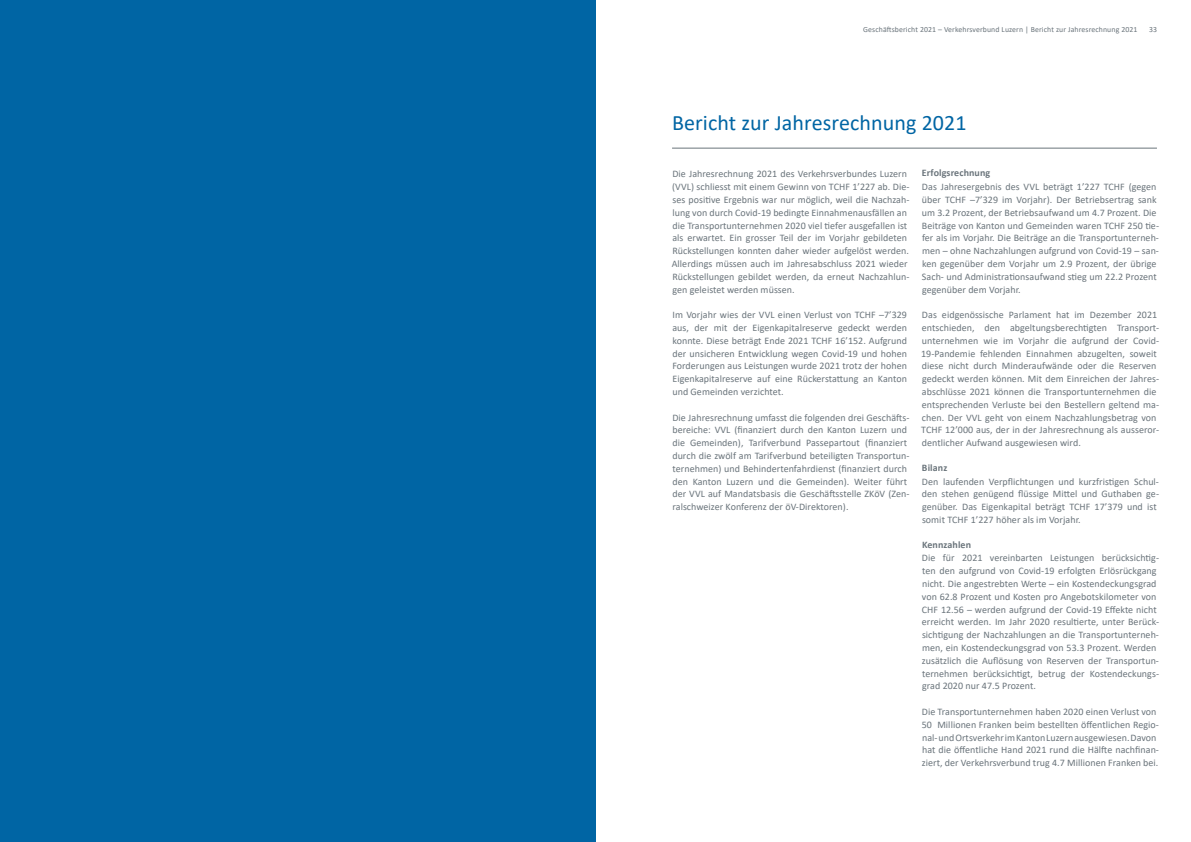
<style>
.page{position:relative;width:1191px;height:842px;background:#fff}
.page>*{position:absolute;margin:0;border:0;box-sizing:border-box;transform-origin:0 0}
.t1{font:22px "Calibri";letter-spacing:.005em;color:#0065a4}
.t2{font:10px/12.8px "Calibri";letter-spacing:.005em;color:#6a747b}
.t3{font:700 10px "Calibri";letter-spacing:.01em;color:#6a747b}
.t4{font:7.8px "Calibri";letter-spacing:.015em;color:#6a747b}
</style>
<div class="page">
<div style="left:0;top:0;width:595px;height:842px;background:#0065a4"></div>
<hr style="left:672px;top:148px;width:485px;height:1px;background:#6a747b">
<p class="t4" style="left:863px;top:24px;width:276px">Geschäftsbericht 2021 – Verkehrsverbund Luzern | Bericht zur Jahresrechnung 2021</p>
<p class="t4" style="left:1149px;top:24px;width:9px">33</p>
<h1 class="t1" style="left:672px;top:107px;width:296px">Bericht zur Jahresrechnung 2021</h1>
<p class="t2" style="left:672px;top:167px;width:239px">Die Jahresrechnung 2021 des Verkehrsverbundes Luzern (VVL) schliesst mit einem Gewinn von TCHF 1’227 ab. Die&shy;ses positive Ergebnis war nur möglich, weil die Nachzah&shy;lung von durch Covid-19 bedingte Einnahmenausfällen an die Transportunternehmen 2020 viel tiefer ausgefallen ist als erwartet. Ein grosser Teil der im Vorjahr gebildeten Rückstellungen konnten daher wieder aufgelöst werden.<br>Allerdings müssen auch im Jahresabschluss 2021 wieder Rückstellungen gebildet werden, da erneut Nachzahlun&shy;gen geleistet werden müssen.</p>
<p class="t2" style="left:672px;top:308px;width:236px;text-align:justify">Im Vorjahr wies der VVL einen Verlust von TCHF –7’329 aus, der mit der Eigenkapitalreserve gedeckt werden konnte. Diese beträgt Ende 2021 TCHF 16’152. Aufgrund der unsicheren Entwicklung wegen Covid-19 und hohen Forderungen aus Leistungen wurde 2021 trotz der hohen Eigenkapitalreserve auf eine Rückerstattung an Kanton und Gemeinden verzichtet.</p>
<p class="t2" style="left:672px;top:411px;width:238px">Die Jahresrechnung umfasst die folgenden drei Geschäfts&shy;bereiche: VVL (finanziert durch den Kanton Luzern und die Gemeinden), Tarifverbund Passepartout (finanziert durch die zwölf am Tarifverbund beteiligten Transportun&shy;ternehmen) und Behindertenfahrdienst (finanziert durch den Kanton Luzern und die Gemeinden). Weiter führt der VVL auf Mandatsbasis die Geschäftsstelle ZKöV (Zen&shy;ralschweizer Konferenz der öV-Direktoren).</p>
<p class="t3" style="left:922px;top:166px;width:70px">Erfolgsrechnung</p>
<p class="t2" style="left:922px;top:180px;width:239px">Das Jahresergebnis des VVL beträgt 1’227 TCHF (gegen über TCHF –7’329 im Vorjahr). Der Betriebsertrag sank um 3.2 Prozent, der Betriebsaufwand um 4.7 Prozent. Die Beiträge von Kanton und Gemeinden waren TCHF 250 tie&shy;fer als im Vorjahr. Die Beiträge an die Transportunterneh&shy;men – ohne Nachzahlungen aufgrund von Covid-19 – san&shy;ken gegenüber dem Vorjahr um 2.9 Prozent, der übrige Sach- und Administrationsaufwand stieg um 22.2 Prozent gegenüber dem Vorjahr.</p>
<p class="t2" style="left:921px;top:308px;width:239px">Das eidgenössische Parlament hat im Dezember 2021 entschieden, den abgeltungsberechtigten Transport&shy;unternehmen wie im Vorjahr die aufgrund der Covid-19-Pandemie fehlenden Einnahmen abzugelten, soweit diese nicht durch Minderaufwände oder die Reserven gedeckt werden können. Mit dem Einreichen der Jahres&shy;abschlüsse 2021 können die Transportunternehmen die entsprechenden Verluste bei den Bestellern geltend ma&shy;chen. Der VVL geht von einem Nachzahlungsbetrag von TCHF 12’000 aus, der in der Jahresrechnung als ausseror&shy;dentlicher Aufwand ausgewiesen wird.</p>
<p class="t3" style="left:922px;top:460px;width:27px">Bilanz</p>
<p class="t2" style="left:922px;top:475px;width:239px">Den laufenden Verpflichtungen und kurzfristigen Schul&shy;den stehen genügend flüssige Mittel und Guthaben ge&shy;genüber. Das Eigenkapital beträgt TCHF 17’379 und ist somit TCHF 1’227 höher als im Vorjahr.</p>
<p class="t3" style="left:922px;top:537px;width:50px">Kennzahlen</p>
<p class="t2" style="left:921px;top:551px;width:239px">Die für 2021 vereinbarten Leistungen berücksichtig&shy;ten den aufgrund von Covid-19 erfolgten Erlösrückgang nicht. Die angestrebten Werte – ein Kostendeckungsgrad von 62.8 Prozent und Kosten pro Angebotskilometer von CHF 12.56 – werden aufgrund der Covid-19 Effekte nicht erreicht werden. Im Jahr 2020 resultierte, unter Berück&shy;sichtigung der Nachzahlungen an die Transportunterneh&shy;men, ein Kostendeckungsgrad von 53.3 Prozent. Werden zusätzlich die Auflösung von Reserven der Transportun&shy;ternehmen berücksichtigt, betrug der Kostendeckungs&shy;grad 2020 nur 47.5 Prozent.</p>
<p class="t2" style="left:921px;top:705px;width:239px">Die Transportunternehmen haben 2020 einen Verlust von 50 Millionen Franken beim bestellten öffentlichen Regio&shy;nal- und Ortsverkehr im Kanton Luzern ausgewiesen. Davon hat die öffentliche Hand 2021 rund die Hälfte nachfinan&shy;ziert, der Verkehrsverbund trug 4.7 Millionen Franken bei.</p>
</div>
